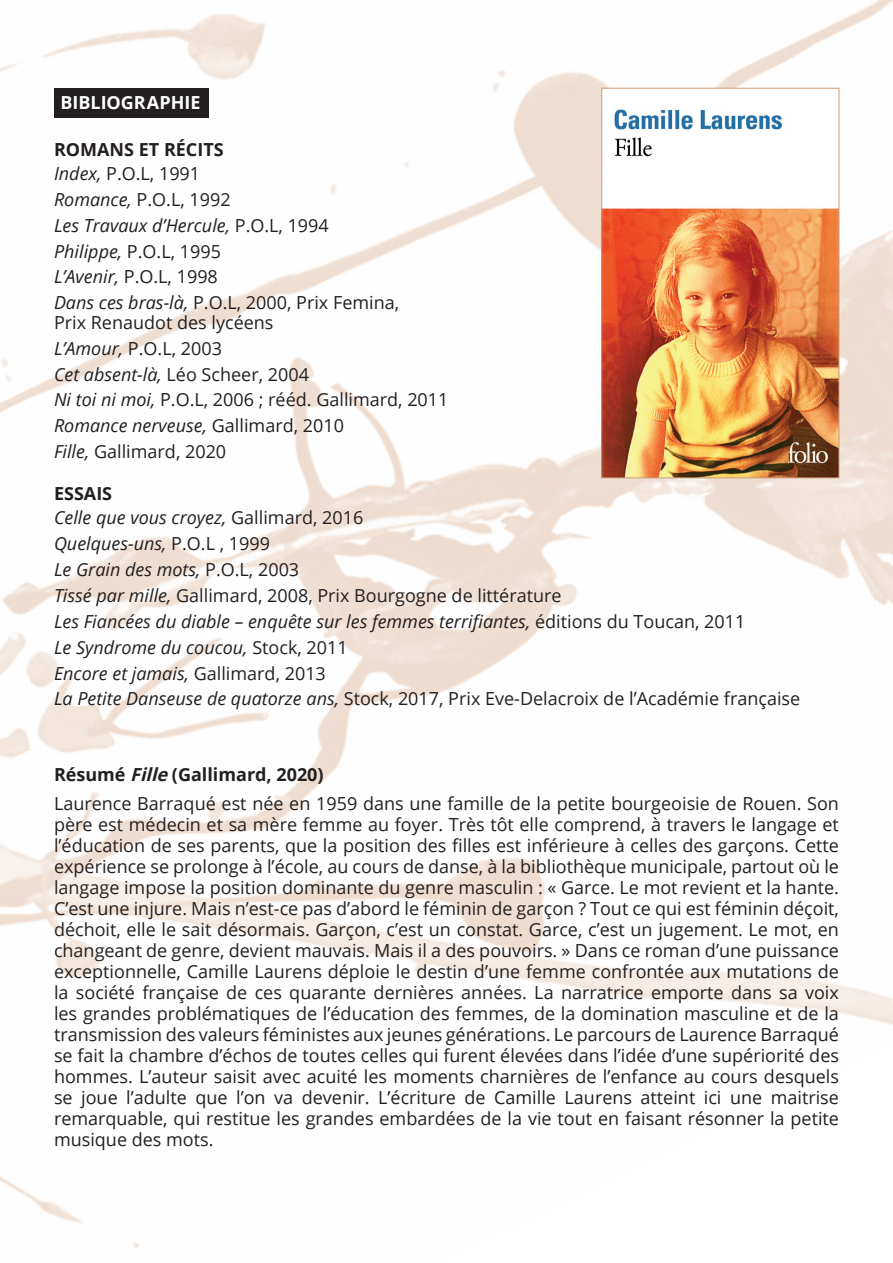
<style>
.page{position:relative;width:893px;height:1263px;background:#fff}
.page>*{position:absolute;margin:0;border:0;box-sizing:border-box;transform-origin:0 0}
.t1{font:18px/21px "Open Sans";color:#231f20}
.t2{font:italic 18px "Open Sans";color:#231f20}
.t3{font:700 18px "Open Sans";color:#231f20}
.t4{font:700 18px "Open Sans";color:#fff}
.s1{font-style:italic}
.s2{font-style:normal}
</style>
<div class="page">
<img style="left:0;top:0;width:893px;height:1249px">
<div style="left:54px;top:88px;width:154px;height:30px;background:#231f20"></div>
<img style="left:604px;top:90px;width:233px;height:386px">
<div style="left:602px;top:88px;width:237px;height:390px;border:1px solid #d09c78"></div>
<p class="t4" style="left:60px;top:90px;width:142px">BIBLIOGRAPHIE</p>
<p class="t3" style="left:54px;top:137px;width:171px">ROMANS ET RÉCITS</p>
<p class="t1" style="left:54px;top:162px;width:148px"><span class="s1">Index,</span> P.O.L, 1991</p>
<p class="t1" style="left:54px;top:188px;width:178px"><span class="s1">Romance,</span> P.O.L, 1992</p>
<p class="t2" style="left:54px;top:213px;width:276px">Les Travaux d’Hercule, <span class="s2">P.O.L, 1994</span></p>
<p class="t1" style="left:54px;top:240px;width:168px"><span class="s1">Philippe,</span> P.O.L, 1995</p>
<p class="t1" style="left:54px;top:266px;width:165px"><span class="s1">L’Avenir,</span> P.O.L, 1998</p>
<p class="t1" style="left:54px;top:293px;width:347px;line-height:19.5px"><span class="s1">Dans ces bras-là,</span> P.O.L, 2000, Prix Femina,<br>Prix Renaudot des lycéens</p>
<p class="t1" style="left:54px;top:337px;width:169px"><span class="s1">L’Amour,</span> P.O.L, 2003</p>
<p class="t1" style="left:54px;top:363px;width:256px"><span class="s1">Cet absent-là,</span> Léo Scheer, 2004</p>
<p class="t1" style="left:54px;top:389px;width:396px"><span class="s1">Ni toi ni moi,</span> P.O.L, 2006 ; rééd. Gallimard, 2011</p>
<p class="t2" style="left:54px;top:413px;width:291px">Romance nerveuse, <span class="s2">Gallimard, 2010</span></p>
<p class="t1" style="left:54px;top:441px;width:174px"><span class="s1">Fille,</span> Gallimard, 2020</p>
<p class="t3" style="left:54px;top:481px;width:60px">ESSAIS</p>
<p class="t2" style="left:54px;top:505px;width:311px">Celle que vous croyez, <span class="s2">Gallimard, 2016</span></p>
<p class="t2" style="left:54px;top:531px;width:217px">Quelques-uns, <span class="s2">P.O.L , 1999</span></p>
<p class="t2" style="left:54px;top:557px;width:247px">Le Grain des mots, <span class="s2">P.O.L, 2003</span></p>
<p class="t1" style="left:54px;top:584px;width:509px"><span class="s1">Tissé par mille,</span> Gallimard, 2008, Prix Bourgogne de littérature</p>
<p class="t2" style="left:54px;top:609px;width:693px">Les Fiancées du diable – enquête sur les femmes terrifiantes, <span class="s2">éditions du Toucan, 2011</span></p>
<p class="t2" style="left:54px;top:635px;width:295px">Le Syndrome du coucou, <span class="s2">Stock, 2011</span></p>
<p class="t2" style="left:54px;top:661px;width:273px">Encore et jamais, <span class="s2">Gallimard, 2013</span></p>
<p class="t1" style="left:54px;top:688px;width:748px"><span class="s1">La Petite Danseuse de quatorze ans,</span> Stock, 2017, Prix Eve-Delacroix de l’Académie française</p>
<p class="t3" style="left:54px;top:762px;width:271px">Résumé <span class="s1">Fille</span>(Gallimard, 2020)</p>
<p class="t1" style="left:54px;top:793px;width:786px;text-align:justify">Laurence Barraqué est née en 1959 dans une famille de la petite bourgeoisie de Rouen. Son père est médecin et sa mère femme au foyer. Très tôt elle comprend, à travers le langage et l’éducation de ses parents, que la position des filles est inférieure à celles des garçons. Cette expérience se prolonge à l’école, au cours de danse, à la bibliothèque municipale, partout où le langage impose la position dominante du genre masculin : « Garce. Le mot revient et la hante.<br>C’est une injure. Mais n’est-ce pas d’abord le féminin de garçon ? Tout ce qui est féminin déçoit, déchoit, elle le sait désormais. Garçon, c’est un constat. Garce, c’est un jugement. Le mot, en changeant de genre, devient mauvais. Mais il a des pouvoirs. » Dans ce roman d’une puissance exceptionnelle, Camille Laurens déploie le destin d’une femme confrontée aux mutations de la société française de ces quarante dernières années. La narratrice emporte dans sa voix les grandes problématiques de l’éducation des femmes, de la domination masculine et de la transmission des valeurs féministes aux jeunes générations. Le parcours de Laurence Barraqué se fait la chambre d’échos de toutes celles qui furent élevées dans l’idée d’une supériorité des hommes. L’auteur saisit avec acuité les moments charnières de l’enfance au cours desquels se joue l’adulte que l’on va devenir. L’écriture de Camille Laurens atteint ici une maitrise remarquable, qui restitue les grandes embardées de la vie tout en faisant résonner la petite musique des mots.</p>
</div>
